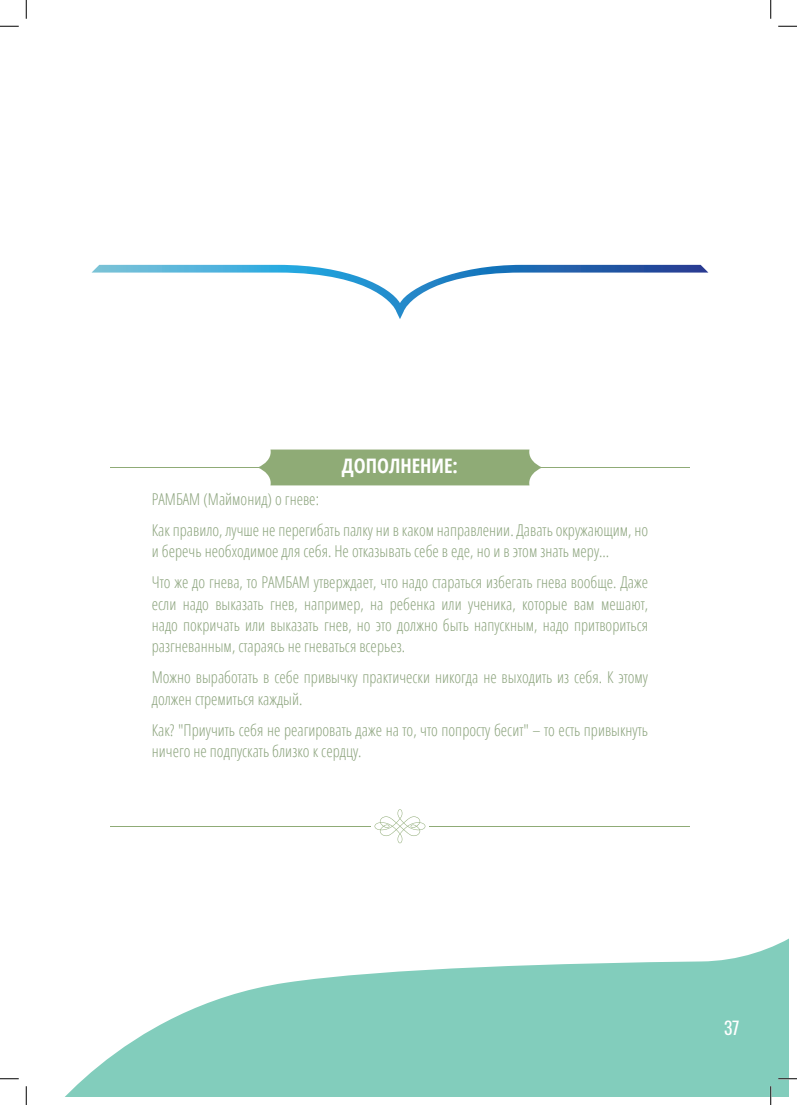
<style>
.page{position:relative;width:797px;height:1105px;background:#fff}
.page>*{position:absolute;margin:0;border:0;box-sizing:border-box;transform-origin:0 0}
.t1{font:23.75px "Almoni Tzar DL4.0 AAA";color:#fff}
.t2{font:700 20px "Open Sans Condensed";color:#fff}
.t3{font:300 16.25px/21.2px "Open Sans Condensed";color:#8ba37c}
</style>
<div class="page">
<svg style="left:92px;top:265px;width:616px;height:54px"></svg>
<svg style="left:66px;top:939px;width:722px;height:157px;fill:#82cdbc"></svg>
<hr style="left:429px;top:826px;width:260px;height:1px;background:#8fab76">
<hr style="left:110px;top:826px;width:261px;height:1px;background:#8fab76">
<svg style="left:374px;top:809px;width:51px;height:34px"></svg>
<hr style="left:429px;top:467px;width:260px;height:1px;background:#8fab76">
<hr style="left:110px;top:467px;width:261px;height:1px;background:#8fab76">
<svg style="left:259px;top:449px;width:282px;height:36px"></svg>
<svg style="left:0;top:25px;width:19px;height:2px"></svg>
<svg style="left:778px;top:25px;width:19px;height:2px"></svg>
<svg style="left:778px;top:1078px;width:19px;height:1px"></svg>
<svg style="left:25px;top:0;width:2px;height:19px"></svg>
<svg style="left:0;top:1078px;width:27px;height:27px"></svg>
<svg style="left:770px;top:0;width:1px;height:19px"></svg>
<svg style="left:770px;top:1086px;width:1px;height:19px"></svg>
<p class="t2" style="left:342px;top:452px;width:118px">ДОПОЛНЕНИЕ:</p>
<p class="t3" style="left:152px;top:482px;width:498px;line-height:31.2px">РАМБАМ (Маймонид) о гневе:<br>Как правило, лучше не перегибать палку ни в каком направлении. Давать окружающим, но</p>
<p class="t3" style="left:152px;top:535px;width:498px;line-height:31.2px">и беречь необходимое для себя. Не отказывать себе в еде, но и в этом знать меру…<br>Что же до гнева, то РАМБАМ утверждает, что надо стараться избегать гнева вообще. Даже</p>
<p class="t3" style="left:152px;top:592px;width:498px;text-align:justify">если надо выказать гнев, например, на ребенка или ученика, которые вам мешают, надо покричать или выказать гнев, но это должно быть напускным, надо притвориться разгневанным, стараясь не гневаться всерьез.</p>
<p class="t3" style="left:152px;top:666px;width:498px">Можно выработать в себе привычку практически никогда не выходить из себя. К этому должен стремиться каждый.</p>
<p class="t3" style="left:152px;top:719px;width:498px">Как? "Приучить себя не реагировать даже на то, что попросту бесит" – то есть привыкнуть ничего не подпускать близко к сердцу.</p>
<h1 class="t1" style="left:724px;top:1009px;width:17px">37</h1>
</div>
